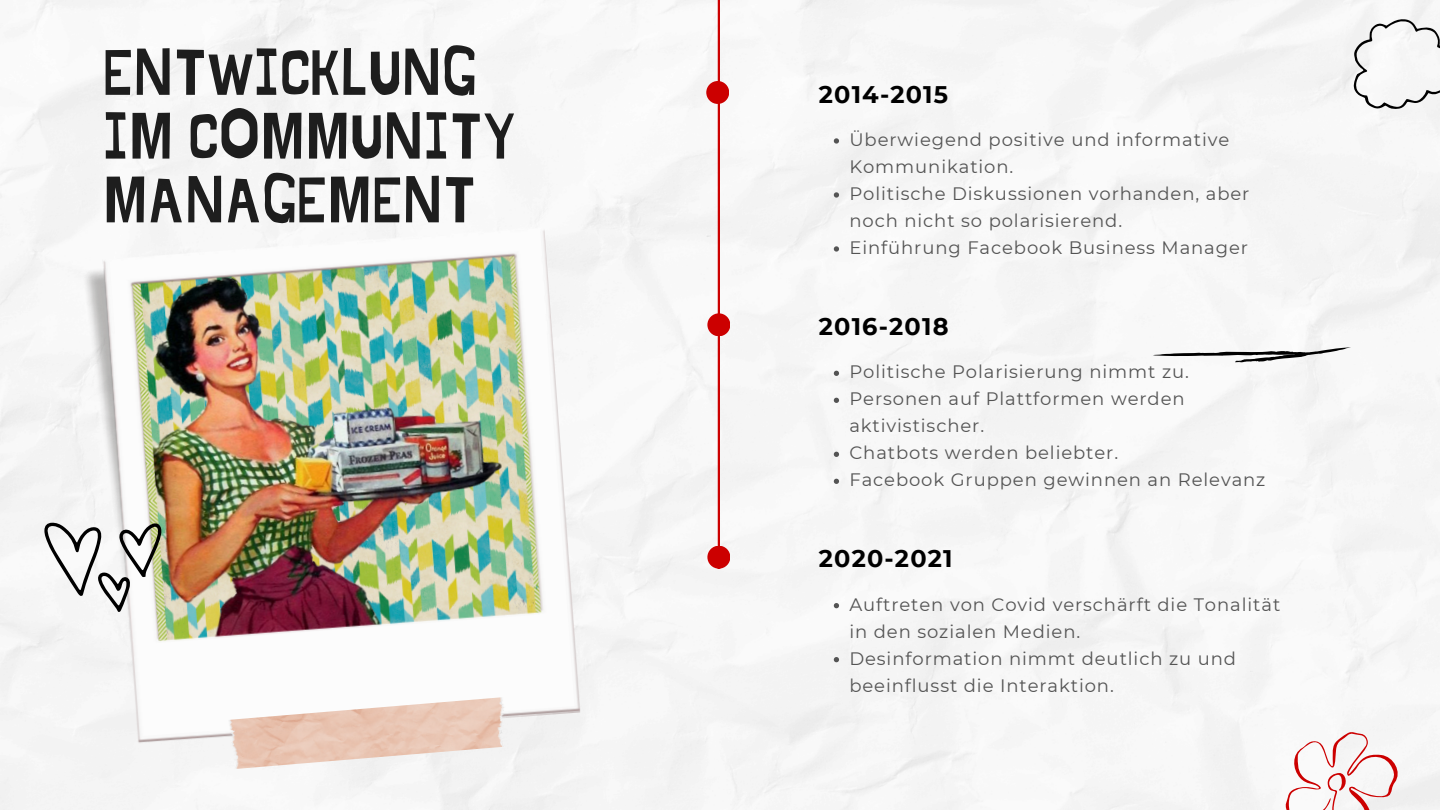
<style>
.page{position:relative;width:1440px;height:810px;background:#fff}
.page>*{position:absolute;margin:0;border:0;box-sizing:border-box;transform-origin:0 0}
.t1{font:64px/63.8px "Jingleberry";color:#000}
.t2{font:700 24px "Montserrat";letter-spacing:.05em;color:#000}
.t3{font:18px/27px "Montserrat";letter-spacing:.05em;color:#545454}
</style>
<div class="page">
<img style="left:0;top:0;width:1440px;height:810px">
<hr style="left:718px;top:0;width:2px;height:560px;background:#c00">
<div style="left:706px;top:81px;width:23px;height:23px;background:#c00;border-radius:50%"></div>
<div style="left:707px;top:313px;width:23px;height:23px;background:#c00;border-radius:50%"></div>
<div style="left:707px;top:546px;width:23px;height:23px;background:#c00;border-radius:50%"></div>
<svg style="left:1152px;top:347px;width:200px;height:15px"></svg>
<img style="left:81px;top:226px;width:500px;height:521px">
<img style="left:229px;top:697px;width:279px;height:72px">
<svg style="left:44px;top:523px;width:117px;height:89px"></svg>
<svg style="left:1284px;top:729px;width:118px;height:81px"></svg>
<svg style="left:1354px;top:19px;width:86px;height:90px"></svg>
<svg style="left:834px;top:603px;width:5px;height:5px"></svg>
<svg style="left:834px;top:657px;width:5px;height:5px"></svg>
<svg style="left:834px;top:138px;width:5px;height:6px"></svg>
<svg style="left:834px;top:192px;width:5px;height:6px"></svg>
<svg style="left:834px;top:246px;width:5px;height:6px"></svg>
<svg style="left:834px;top:371px;width:5px;height:5px"></svg>
<svg style="left:834px;top:398px;width:5px;height:5px"></svg>
<svg style="left:834px;top:452px;width:5px;height:5px"></svg>
<svg style="left:834px;top:479px;width:5px;height:5px"></svg>
<h1 class="t1" style="left:103px;top:44px;width:414px">ENTWICKLUNG<br>IM COMMUNITY<br>MANAGEMENT</h1>
<h2 class="t2" style="left:819px;top:79px;width:131px">2014-2015</h2>
<p class="t3" style="left:849px;top:126px;width:381px">Überwiegend positive und informative<br>Kommunikation.</p>
<p class="t3" style="left:849px;top:180px;width:402px">Politische Diskussionen vorhanden, aber noch nicht so polarisierend.</p>
<p class="t3" style="left:849px;top:234px;width:400px">Einführung Facebook Business Manager</p>
<p class="t2" style="left:819px;top:312px;width:131px">2016-2018</p>
<h2 class="t3" style="left:849px;top:358px;width:341px">Politische Polarisierung nimmt zu.</h2>
<p class="t3" style="left:849px;top:385px;width:337px">Personen auf Plattformen werden aktivistischer.</p>
<p class="t3" style="left:849px;top:439px;width:270px">Chatbots werden beliebter.</p>
<p class="t3" style="left:849px;top:466px;width:418px">Facebook Gruppen gewinnen an Relevanz</p>
<p class="t2" style="left:819px;top:544px;width:135px">2020-2021</p>
<p class="t3" style="left:849px;top:591px;width:432px">Auftreten von Covid verschärft die Tonalität in den sozialen Medien.</p>
<p class="t3" style="left:849px;top:645px;width:388px">Desinformation nimmt deutlich zu und beeinflusst die Interaktion.</p>
</div>
